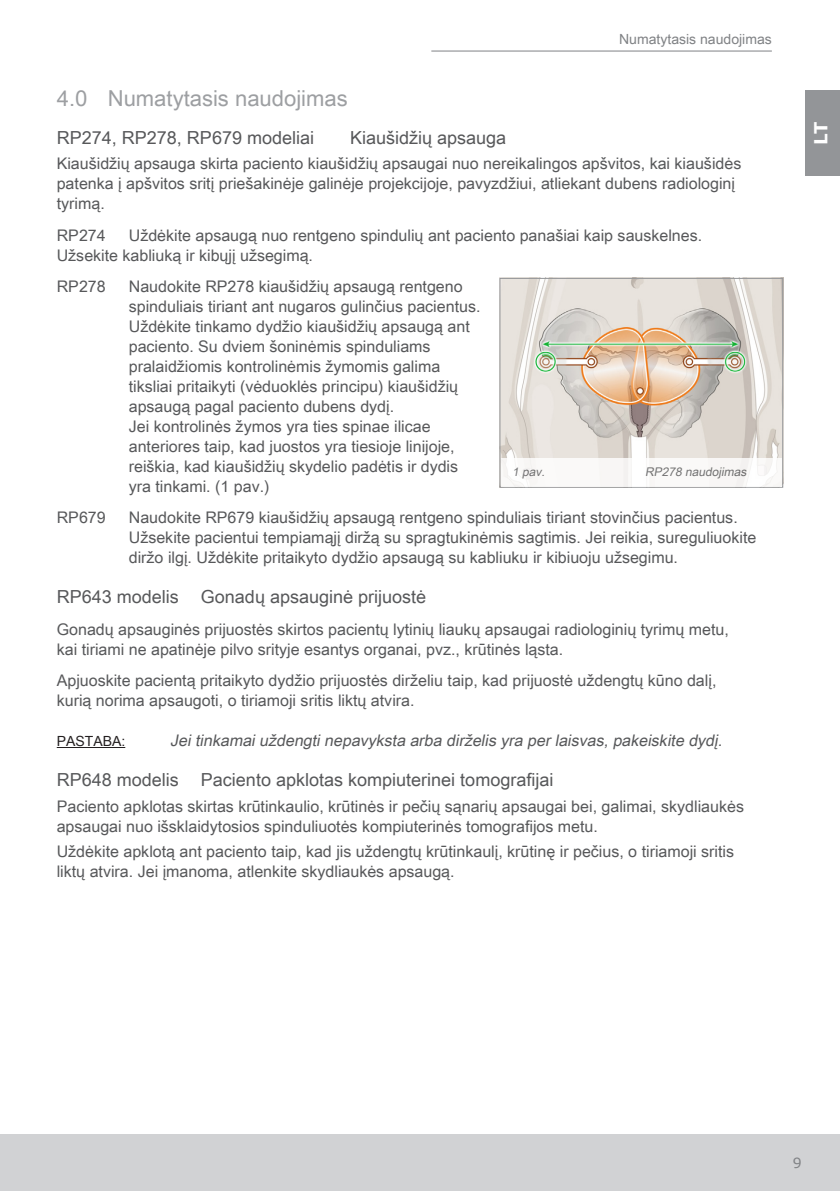
<style>
.page{position:relative;width:840px;height:1191px;background:#fff}
.page>*{position:absolute;margin:0;border:0;box-sizing:border-box;transform-origin:0 0}
.t1{font:22px "Arial Unicode MS";color:#9d9fa2}
.t2{font:18px "Arial Unicode MS";color:#57585a}
.t3{font:700 18px "Verdana";color:#fff}
.t4{font:16px/20px "Arial Unicode MS";color:#57585a}
.t5{font:italic 16px "Arial Unicode MS";color:#57585a}
.t6{font:14px "Arial Unicode MS";color:#808285}
.t7{font:14px "Arial Unicode MS";color:#231f20}
.t8{font:14px "Verdana";color:#808285}
.t9{font:italic 12px "Arial Unicode MS";color:#57585a}
</style>
<div class="page">
<div style="left:0;top:1134px;width:839px;height:57px;background:#d1d2d4"></div>
<div style="left:805px;top:91px;width:34px;height:85px;background:#939598"></div>
<hr style="left:431px;top:51px;width:340px;height:1px;background:#808285">
<hr style="left:57px;top:747px;width:68px;height:1px;background:#231f20">
<img style="left:501px;top:280px;width:279px;height:178px">
<div style="left:499px;top:278px;width:283px;height:210px;border:1px solid #939598"></div>
<div style="left:500px;top:458px;width:281px;height:28px;background:#faf9f8"></div>
<p class="t6" style="left:619px;top:29px;width:154px">Numatytasis naudojimas</p>
<h1 class="t1" style="left:57px;top:83px;width:292px">4.0 Numatytasis naudojimas</h1>
<p class="t2" style="left:57px;top:124px;width:259px">RP274, RP278, RP679 modeliai</p>
<p class="t2" style="left:350px;top:124px;width:158px">Kiaušidžių apsauga</p>
<p class="t4" style="left:57px;top:153px;width:685px">Kiaušidžių apsauga skirta paciento kiaušidžių apsaugai nuo nereikalingos apšvitos, kai kiaušidės patenka į apšvitos sritį priešakinėje galinėje projekcijoje, pavyzdžiui, atliekant dubens radiologinį tyrimą.</p>
<p class="t4" style="left:57px;top:224px;width:50px">RP274</p>
<p class="t4" style="left:57px;top:224px;width:646px;text-indent:72px">Uždėkite apsaugą nuo rentgeno spindulių ant paciento panašiai kaip sauskelnes.<br>Užsekite kabliuką ir kibųjį užsegimą.</p>
<p class="t4" style="left:57px;top:276px;width:50px">RP278</p>
<p class="t4" style="left:129px;top:276px;width:353px">Naudokite RP278 kiaušidžių apsaugą rentgeno spinduliais tiriant ant nugaros gulinčius pacientus.<br>Uždėkite tinkamo dydžio kiaušidžių apsaugą ant paciento. Su dviem šoninėmis spinduliams pralaidžiomis kontrolinėmis žymomis galima tiksliai pritaikyti (vėduoklės principu) kiaušidžių apsaugą pagal paciento dubens dydį.<br>Jei kontrolinės žymos yra ties spinae ilicae anteriores taip, kad juostos yra tiesioje linijoje, reiškia, kad kiaušidžių skydelio padėtis ir dydis yra tinkami. (1 pav.)</p>
<p class="t4" style="left:57px;top:507px;width:50px">RP679</p>
<p class="t4" style="left:129px;top:507px;width:628px">Naudokite RP679 kiaušidžių apsaugą rentgeno spinduliais tiriant stovinčius pacientus.<br>Užsekite pacientui tempiamąjį diržą su spragtukinėmis sagtimis. Jei reikia, sureguliuokite diržo ilgį. Uždėkite pritaikyto dydžio apsaugą su kabliuku ir kibiuoju užsegimu.</p>
<p class="t2" style="left:57px;top:584px;width:371px">RP643 modelis Gonadų apsauginė prijuostė</p>
<p class="t4" style="left:57px;top:619px;width:673px">Gonadų apsauginės prijuostės skirtos pacientų lytinių liaukų apsaugai radiologinių tyrimų metu, kai tiriami ne apatinėje pilvo srityje esantys organai, pvz., krūtinės ląsta.</p>
<p class="t4" style="left:57px;top:670px;width:660px">Apjuoskite pacientą pritaikyto dydžio prijuostės dirželiu taip, kad prijuostė uždengtų kūno dalį, kurią norima apsaugoti, o tiriamoji sritis liktų atvira.</p>
<p class="t7" style="left:57px;top:731px;width:70px">PASTABA:</p>
<p class="t5" style="left:170px;top:729px;width:557px">Jeitinkamaiuždengtinepavyksta arba dirželis yra perlaisvas,pakeiskite dydį.</p>
<p class="t2" style="left:57px;top:766px;width:498px">RP648 modelis Paciento apklotas kompiuterinei tomografijai</p>
<p class="t4" style="left:57px;top:796px;width:688px">Paciento apklotas skirtas krūtinkaulio, krūtinės ir pečių sąnarių apsaugai bei, galimai, skydliaukės apsaugai nuo išsklaidytosios spinduliuotės kompiuterinės tomografijos metu.</p>
<p class="t4" style="left:57px;top:841px;width:678px">Uždėkite apklotą ant paciento taip, kad jis uždengtų krūtinkaulį, krūtinę ir pečius, o tiriamoji sritis liktų atvira. Jei įmanoma, atlenkite skydliaukės apsaugą.</p>
<p class="t9" style="left:512px;top:463px;width:37px">1 pav.</p>
<p class="t9" style="left:644px;top:463px;width:106px">RP278 naudoj imas</p>
<p class="t3" style="left:807px;top:145px;width:25px;rotate:-90deg">LT</p>
<p class="t8" style="left:792px;top:1153px;width:10px">9</p>
</div>
